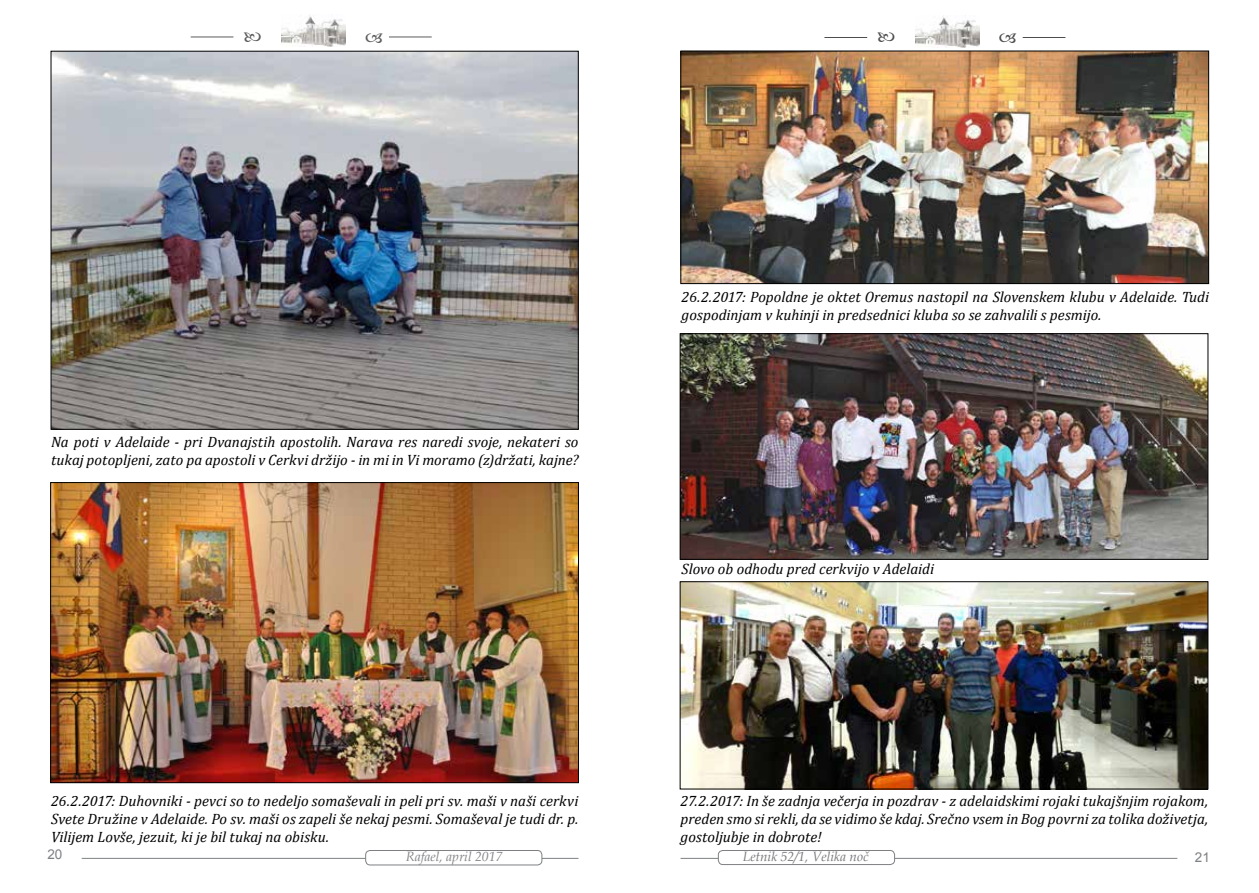
<style>
.page{position:relative;width:1259px;height:893px;background:#fff}
.page>*{position:absolute;margin:0;border:0;box-sizing:border-box;transform-origin:0 0}
.t1{font:italic 15px/18px "Cambria";color:#000}
.t2{font:italic 13.5px "Book Antiqua";color:#77787b}
.t3{font:italic 13.5px "Book Antiqua";color:#828487}
.t4{font:13.5px "Arial";color:#7e8083}
</style>
<div class="page">
<hr style="left:680px;top:858px;width:497px;height:1px;background:#7e8083">
<div style="left:718px;top:850px;width:176px;height:14px;background:#fff;border-radius:4px"></div>
<div style="left:718px;top:850px;width:177px;height:15px;border:1px solid #7e8083;border-radius:4px"></div>
<hr style="left:82px;top:858px;width:496px;height:1px;background:#7e8083">
<div style="left:366px;top:850px;width:176px;height:15px;background:#fff;border-radius:4px"></div>
<div style="left:365px;top:850px;width:177px;height:15px;border:1px solid #7e8083;border-radius:4px"></div>
<img style="left:282px;top:15px;width:64px;height:32px">
<hr style="left:389px;top:37px;width:43px;height:1px;background:#000">
<hr style="left:191px;top:37px;width:42px;height:1px;background:#000">
<img style="left:915px;top:15px;width:64px;height:32px">
<hr style="left:1022px;top:37px;width:43px;height:1px;background:#000">
<hr style="left:824px;top:37px;width:43px;height:1px;background:#000">
<img style="left:53px;top:53px;width:523px;height:374px">
<img style="left:52px;top:484px;width:524px;height:297px">
<div style="left:50px;top:482px;width:528px;height:301px;border:1px solid #000"></div>
<img style="left:682px;top:53px;width:524px;height:229px">
<div style="left:680px;top:51px;width:528px;height:233px;border:1px solid #000"></div>
<img style="left:682px;top:335px;width:524px;height:222px">
<div style="left:680px;top:333px;width:528px;height:226px;border:1px solid #000"></div>
<img style="left:682px;top:583px;width:524px;height:204px">
<div style="left:680px;top:581px;width:528px;height:208px;border:1px solid #000"></div>
<p class="t1" style="left:51px;top:432px;width:529px">Na poti v Adelaide - pri Dvanajstih apostolih. Narava res naredi svoje, nekateri so tukaj potopljeni, zato pa apostoli v Cerkvi držijo - in mi in Vi moramo (z)držati, kajne?</p>
<p class="t1" style="left:51px;top:791px;width:529px;text-align:justify">26.2.2017: Duhovniki - pevci so to nedeljo somaševali in peli pri sv. maši v naši cerkvi Svete Družine v Adelaide. Po sv. maši os zapeli še nekaj pesmi. Somaševal je tudi dr. p.<br>Vilijem Lovše, jezuit, ki je bil tukaj na obisku.</p>
<p class="t1" style="left:681px;top:287px;width:529px">26.2.2017: Popoldne je oktet Oremus nastopil na Slovenskem klubu v Adelaide. Tudi gospodinjam v kuhinji in predsednici kluba so se zahvalili s pesmijo.</p>
<p class="t1" style="left:681px;top:559px;width:254px">Slovo ob odhodu pred cerkvijo v Adelaidi</p>
<p class="t1" style="left:680px;top:791px;width:529px;text-align:justify">27.2.2017: In še zadnja večerja in pozdrav - z adelaidskimi rojaki tukajšnjim rojakom, preden smo si rekli, da se vidimo še kdaj. Srečno vsem in Bog povrni za tolika doživetja, gostoljubje in dobrote!</p>
<p class="t4" style="left:47px;top:845px;width:17px">20</p>
<p class="t3" style="left:406px;top:847px;width:98px">Rafael, april 2017</p>
<p class="t2" style="left:743px;top:847px;width:127px">Letnik 52/1, Velika noč</p>
<p class="t4" style="left:1195px;top:848px;width:17px">21</p>
</div>
